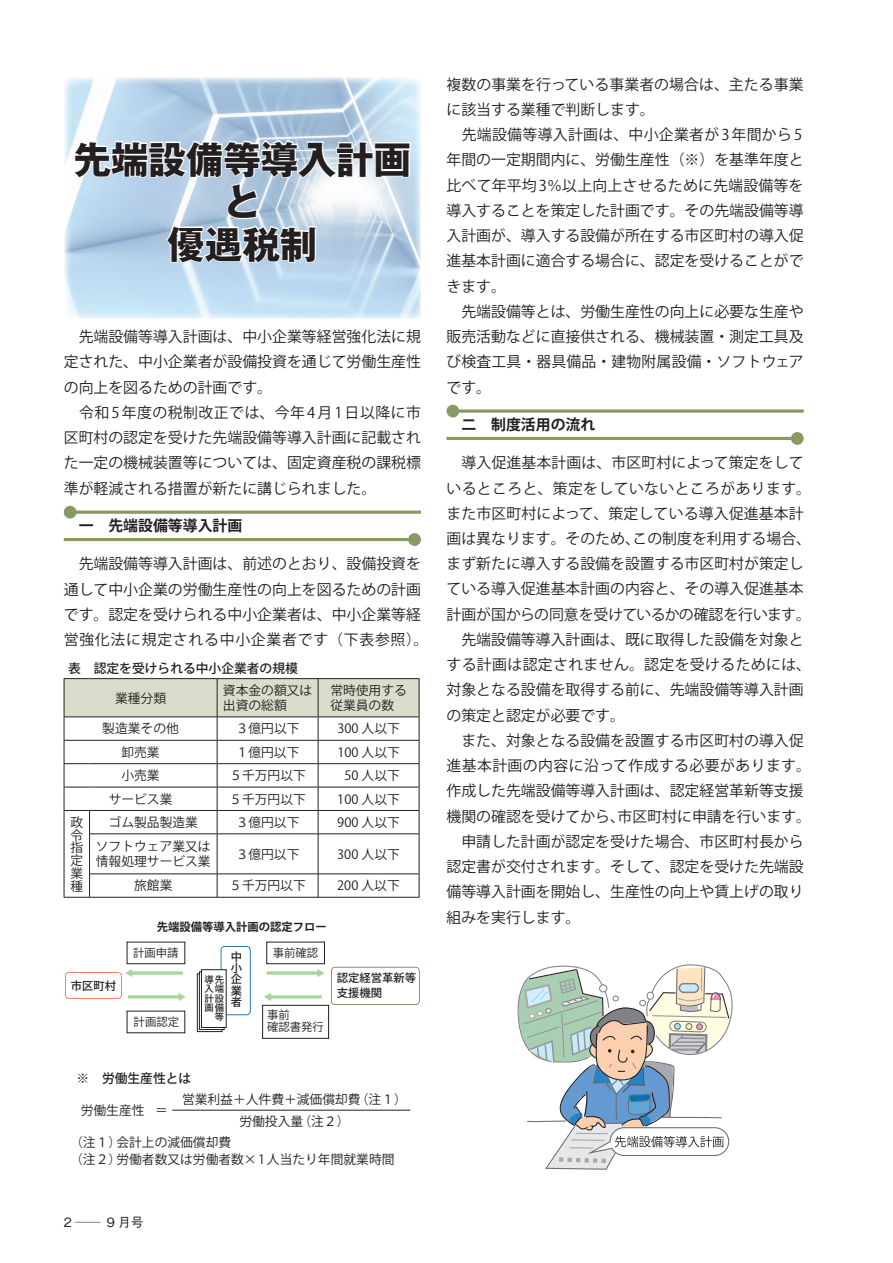
<style>
.page{position:relative;width:893px;height:1263px;background:#fff}
.page>*{position:absolute;margin:0;border:0;box-sizing:border-box;transform-origin:0 0}
.t1{font:700 37.5px/42.5px "Gothic MB101 Pr 6 N";color:#231f20;text-align:center}
.t2{font:14.85px/25.2px "Koz Go Pro";color:#231f20}
.t3{font:14.85px "Koz Go Pro";letter-spacing:.025em;color:#231f20}
.t4{font:700 14.85px "Koz Go Pro";color:#231f20}
.t5{font:12.75px/12.8px "Koz Go Pro";color:#231f20}
.t6{font:500 12.75px "Koz Go Pro";color:#231f20}
.t7{font:500 12.75px "Gothic BBB Pr 6 N";color:#231f20}
.t8{font:500 11.4px/11.4px "Koz Go Pro";color:#231f20}
.t9{font:11.4px/12.3px "Koz Go Pro";color:#231f20}
.t10{font:700 11.4px "Koz Go Pro";color:#231f20}
.t11{font:500 9.3px/9.3px "Koz Go Pro";color:#231f20;text-align:right}
.s1{color:#fff}
</style>
<div class="page">
<img style="left:64px;top:77px;width:357px;height:242px">
<svg style="left:70px;top:138px;width:342px;height:127px"></svg>
<hr style="left:70px;top:511px;width:351px;height:3px;background:#889964">
<div style="left:64px;top:506px;width:13px;height:12px;background:#889964;border-radius:50%"></div>
<hr style="left:64px;top:538px;width:351px;height:3px;background:#889964">
<div style="left:408px;top:533px;width:13px;height:13px;background:#889964;border-radius:50%"></div>
<hr style="left:64px;top:834px;width:1px;height:40px;background:#231f20">
<svg style="left:64px;top:678px;width:356px;height:156px"></svg>
<hr style="left:89px;top:833px;width:128px;height:1px;background:#231f20">
<hr style="left:89px;top:834px;width:1px;height:39px;background:#231f20">
<hr style="left:217px;top:833px;width:101px;height:1px;background:#231f20">
<hr style="left:217px;top:834px;width:1px;height:39px;background:#231f20">
<hr style="left:318px;top:833px;width:101px;height:1px;background:#231f20">
<hr style="left:318px;top:834px;width:1px;height:39px;background:#231f20">
<hr style="left:419px;top:834px;width:1px;height:39px;background:#231f20">
<hr style="left:89px;top:873px;width:128px;height:1px;background:#231f20">
<svg style="left:64px;top:874px;width:26px;height:24px"></svg>
<hr style="left:217px;top:873px;width:101px;height:1px;background:#231f20">
<svg style="left:217px;top:874px;width:1px;height:23px"></svg>
<hr style="left:318px;top:873px;width:101px;height:1px;background:#231f20">
<svg style="left:318px;top:874px;width:1px;height:23px"></svg>
<svg style="left:419px;top:874px;width:1px;height:23px"></svg>
<hr style="left:90px;top:897px;width:127px;height:1px;background:#231f20">
<hr style="left:217px;top:897px;width:101px;height:1px;background:#231f20">
<hr style="left:318px;top:897px;width:101px;height:1px;background:#231f20">
<hr style="left:172px;top:1110px;width:238px;height:1px;background:#231f20">
<div style="left:197px;top:974px;width:25px;height:58px;border:1px solid #231f20"></div>
<div style="left:199px;top:971px;width:25px;height:59px;border:1px solid #231f20"></div>
<div style="left:127px;top:942px;width:58px;height:22px;border:1px solid #231f20"></div>
<div style="left:266px;top:942px;width:59px;height:22px;border:1px solid #231f20"></div>
<div style="left:262px;top:1005px;width:67px;height:33px;border:1px solid #231f20"></div>
<svg style="left:221px;top:946px;width:30px;height:69px"></svg>
<svg style="left:331px;top:967px;width:89px;height:38px"></svg>
<svg style="left:267px;top:971px;width:50px;height:4px"></svg>
<svg style="left:317px;top:969px;width:8px;height:8px"></svg>
<hr style="left:269px;top:995px;width:53px;height:3px;background:#aad59b">
<svg style="left:264px;top:993px;width:7px;height:8px"></svg>
<svg style="left:132px;top:971px;width:51px;height:4px"></svg>
<svg style="left:65px;top:969px;width:67px;height:30px"></svg>
<hr style="left:128px;top:995px;width:52px;height:3px;background:#aad59b">
<svg style="left:179px;top:993px;width:7px;height:8px"></svg>
<div style="left:201px;top:970px;width:25px;height:57px;background:#fff"></div>
<div style="left:201px;top:969px;width:25px;height:59px;border:1px solid #231f20"></div>
<svg style="left:517px;top:964px;width:216px;height:206px"></svg>
<svg style="left:459px;top:409px;width:345px;height:4px"></svg>
<div style="left:446px;top:405px;width:13px;height:12px;background:#889964;border-radius:50%"></div>
<hr style="left:446px;top:437px;width:351px;height:3px;background:#889964">
<div style="left:791px;top:432px;width:13px;height:13px;background:#889964;border-radius:50%"></div>
<h1 class="t1" style="left:74px;top:137px;width:339px">先端設備等導入計画と<br>優遇税制</h1>
<p class="t2" style="left:64px;top:324px;width:359px">　先端設備等導入計画は、中小企業等経営強化法に規定された、中小企業者が設備投資を通じて労働生産性の向上を図るための計画です。<br>　令和5年度の税制改正では、今年4月1日以降に市区町村の認定を受けた先端設備等導入計画に記載された一定の機械装置等については、固定資産税の課税標準が軽減される措置が新たに講じられました。</p>
<p class="t4" style="left:79px;top:516px;width:165px">一　先端設備等導入計画</p>
<p class="t2" style="left:64px;top:552px;width:366px">　先端設備等導入計画は、前述のとおり、設備投資を通して中小企業の労働生産性の向上を図るための計画です。認定を受けられる中小企業者は、中小企業等経営強化法に規定される中小企業者です（下表参照。(</p>
<p class="t6" style="left:68px;top:660px;width:231px">表　認定を受けられる中小企業者の規模</p>
<p class="t5" style="left:223px;top:684px;width:91px">資本金の額又は</p>
<p class="t5" style="left:115px;top:692px;width:53px">業種分類</p>
<p class="t5" style="left:223px;top:699px;width:65px">出資の総額</p>
<p class="t5" style="left:70px;top:816px;width:14px;text-align:justify">政令指定業種</p>
<p class="t5" style="left:102px;top:723px;width:78px">製造業その他</p>
<p class="t5" style="left:121px;top:746px;width:40px">卸売業</p>
<p class="t5" style="left:121px;top:769px;width:40px">小売業</p>
<p class="t5" style="left:109px;top:793px;width:65px">サービス業</p>
<p class="t5" style="left:109px;top:816px;width:91px">ゴム製品製造業</p>
<p class="t5" style="left:96px;top:840px;width:116px">ソフトウェア業又は</p>
<p class="t5" style="left:96px;top:855px;width:116px">情報処理サービス業</p>
<p class="t5" style="left:134px;top:880px;width:40px">旅館業</p>
<p class="t5" style="left:236px;top:723px;width:65px">３億円以下</p>
<p class="t5" style="left:236px;top:746px;width:65px">１億円以下</p>
<p class="t5" style="left:229px;top:769px;width:78px">５千万円以下</p>
<p class="t5" style="left:229px;top:793px;width:78px">５千万円以下</p>
<p class="t5" style="left:236px;top:816px;width:65px">３億円以下</p>
<p class="t5" style="left:236px;top:848px;width:65px">３億円以下</p>
<p class="t5" style="left:229px;top:880px;width:78px">５千万円以下</p>
<p class="t5" style="left:330px;top:683px;width:78px;line-height:14.9px">常時使用する従業員の数</p>
<p class="t5" style="left:337px;top:723px;width:64px">300 人以下</p>
<p class="t5" style="left:337px;top:746px;width:64px">100 人以下</p>
<p class="t5" style="left:337px;top:769px;width:64px"><span class="s1">0</span>50 人以下</p>
<p class="t5" style="left:337px;top:793px;width:64px">100 人以下</p>
<p class="t5" style="left:337px;top:816px;width:64px">900 人以下</p>
<p class="t5" style="left:337px;top:848px;width:64px">300 人以下</p>
<p class="t5" style="left:337px;top:880px;width:64px">200 人以下</p>
<p class="t8" style="left:71px;top:980px;width:47px">市区町村</p>
<p class="t10" style="left:157px;top:920px;width:172px">先端設備等導入計画の認定フロー</p>
<p class="t9" style="left:133px;top:947px;width:47px">計画申請</p>
<p class="t9" style="left:134px;top:1016px;width:47px">計画認定</p>
<p class="t8" style="left:231px;top:951px;width:13px;text-align:justify">中小企業者</p>
<p class="t11" style="left:204px;top:975px;width:21px">導先入端計設画備等</p>
<p class="t9" style="left:273px;top:947px;width:47px">事前確認</p>
<p class="t9" style="left:267px;top:1009px;width:58px">事前<br>確認書発行</p>
<p class="t8" style="left:337px;top:972px;width:81px;line-height:14.4px">認定経営革新等支援機関</p>
<p class="t6" style="left:77px;top:1070px;width:116px">※　労働生産性とは</p>
<p class="t5" style="left:81px;top:1104px;width:65px">労働生産性</p>
<p class="t5" style="left:155px;top:1104px;width:14px">＝</p>
<p class="t5" style="left:356px;top:1094px;width:53px">（注１(</p>
<p class="t5" style="left:182px;top:1094px;width:180px">営業利益＋人件費＋減価償却費</p>
<p class="t5" style="left:298px;top:1115px;width:53px">（注２(</p>
<p class="t5" style="left:239px;top:1115px;width:65px">労働投入量</p>
<p class="t5" style="left:116px;top:1134px;width:280px;line-height:17px;text-indent:-46px">（注１）<br>労働者数又は労働者数× 1人当たり年間就業時間</p>
<p class="t5" style="left:116px;top:1136px;width:116px">会計上の減価償却費</p>
<p class="t5" style="left:70px;top:1153px;width:53px">（注２）</p>
<p class="t7" style="left:107px;top:1212px;width:38px">9 月号</p>
<p class="t7" style="left:64px;top:1212px;width:38px">2 ─</p>
<p class="t2" style="left:446px;top:72px;width:359px">複数の事業を行っている事業者の場合は、主たる事業に該当する業種で判断します。<br>　先端設備等導入計画は、中小企業者が3 年間から 5年間の一定期間内に、労働生産性（※）を基準年度と比べて年平均3％以上向上させるために先端設備等を導入することを策定した計画です。その先端設備等導入計画が、導入する設備が所在する市区町村の導入促進基本計画に適合する場合に、認定を受けることができます。<br>　先端設備等とは、労働生産性の向上に必要な生産や販売活動などに直接供される、機械装置・測定工具及び検査工具・器具備品・建物附属設備・ソフトウェアです。</p>
<p class="t4" style="left:461px;top:415px;width:135px">二　制度活用の流れ</p>
<p class="t2" style="left:446px;top:451px;width:359px">　導入促進基本計画は、市区町村によって策定をして</p>
<p class="t3" style="left:446px;top:478px;width:366px">いるところと、策定をしていないところがあります。</p>
<p class="t2" style="left:446px;top:501px;width:359px">また市区町村によって、策定している導入促進基本計</p>
<p class="t2" style="left:632px;top:526px;width:180px">この制度を利用する場合、</p>
<p class="t2" style="left:446px;top:526px;width:195px">画は異なります。そのため、</p>
<p class="t2" style="left:446px;top:552px;width:359px">まず新たに導入する設備を設置する市区町村が策定し</p>
<p class="t2" style="left:446px;top:577px;width:359px">ている導入促進基本計画の内容と、その導入促進基本</p>
<p class="t2" style="left:446px;top:602px;width:366px">計画が国からの同意を受けているかの確認を行います。</p>
<p class="t2" style="left:446px;top:627px;width:359px">　先端設備等導入計画は、既に取得した設備を対象と</p>
<p class="t3" style="left:446px;top:655px;width:366px">する計画は認定されません。認定を受けるためには、</p>
<p class="t2" style="left:446px;top:678px;width:359px">対象となる設備を取得する前に、先端設備等導入計画</p>
<p class="t2" style="left:446px;top:703px;width:180px">の策定と認定が必要です。</p>
<p class="t2" style="left:446px;top:728px;width:359px">　また、対象となる設備を設置する市区町村の導入促</p>
<p class="t3" style="left:446px;top:756px;width:366px">進基本計画の内容に沿って作成する必要があります。</p>
<p class="t2" style="left:446px;top:779px;width:359px">作成した先端設備等導入計画は、認定経営革新等支援</p>
<p class="t2" style="left:618px;top:804px;width:195px">市区町村に申請を行います。</p>
<p class="t2" style="left:446px;top:804px;width:359px">機関の確認を受けてから、<br>　申請した計画が認定を受けた場合、市区町村長から認定書が交付されます。そして、認定を受けた先端設備等導入計画を開始し、生産性の向上や賃上げの取り組みを実行します。</p>
</div>
